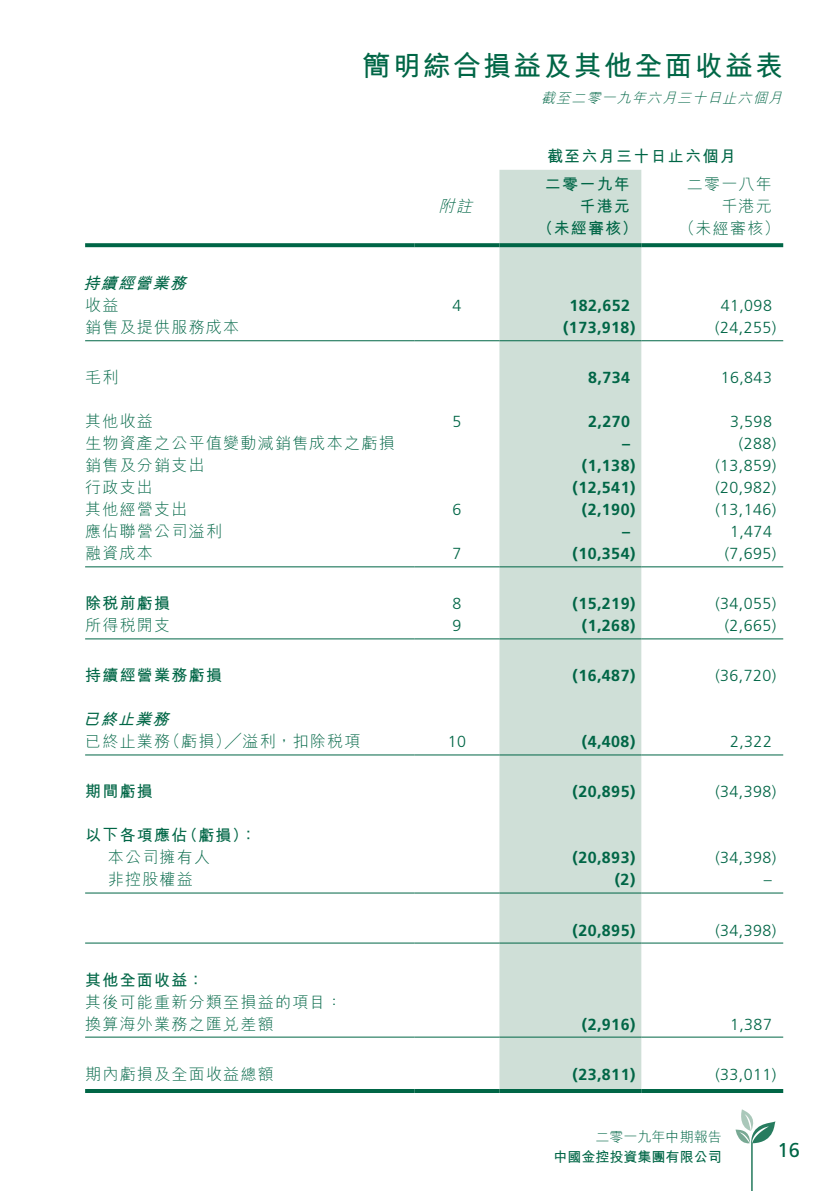
<style>
.page{position:relative;width:840px;height:1191px;background:#fff}
.page>*{position:absolute;margin:0;border:0;box-sizing:border-box;transform-origin:0 0}
.t1{font:700 28px "M Hei HK";letter-spacing:.08em;color:#006646}
.t2{font:20px "Frutiger LT Std";color:#006646}
.t3{font:300 16px "M Hei HK";letter-spacing:.08em;color:#006646}
.t4{font:300 16px "Frutiger LT Std";letter-spacing:.03em;color:#006646}
.t5{font:700 16px "Frutiger LT Std";letter-spacing:.03em;color:#006646}
.t6{font:700 16px "M Hei HK";letter-spacing:.08em;color:#006646}
.t7{font:italic 700 16px "M Hei HK";color:#006646}
.t8{font:italic 300 16px "M Hei HK";color:#006646}
.t9{font:italic 300 14px "M Hei HK";color:#006646}
.t10{font:700 14px "M Hei HK";color:#006646}
.t11{font:300 14px "M Hei HK";color:#006646}
</style>
<div class="page">
<svg style="left:735px;top:1109px;width:40px;height:82px"></svg>
<div style="left:499px;top:170px;width:142px;height:919px;background:#cfdfd7"></div>
<svg style="left:85px;top:243px;width:329px;height:4px"></svg>
<svg style="left:414px;top:243px;width:85px;height:4px"></svg>
<svg style="left:499px;top:243px;width:142px;height:4px"></svg>
<svg style="left:641px;top:243px;width:141px;height:4px"></svg>
<hr style="left:85px;top:340px;width:329px;height:1px;background:#006646">
<hr style="left:414px;top:340px;width:85px;height:1px;background:#006646">
<hr style="left:499px;top:340px;width:142px;height:1px;background:#006646">
<hr style="left:641px;top:340px;width:141px;height:1px;background:#006646">
<hr style="left:85px;top:566px;width:329px;height:1px;background:#006646">
<hr style="left:414px;top:566px;width:85px;height:1px;background:#006646">
<hr style="left:499px;top:566px;width:142px;height:1px;background:#006646">
<hr style="left:641px;top:566px;width:141px;height:1px;background:#006646">
<hr style="left:85px;top:638px;width:329px;height:1px;background:#006646">
<hr style="left:414px;top:638px;width:85px;height:1px;background:#006646">
<hr style="left:499px;top:638px;width:142px;height:1px;background:#006646">
<hr style="left:641px;top:638px;width:141px;height:1px;background:#006646">
<hr style="left:85px;top:754px;width:329px;height:1px;background:#006646">
<hr style="left:414px;top:754px;width:85px;height:1px;background:#006646">
<hr style="left:499px;top:754px;width:142px;height:1px;background:#006646">
<hr style="left:641px;top:754px;width:141px;height:1px;background:#006646">
<hr style="left:85px;top:892px;width:329px;height:1px;background:#006646">
<hr style="left:414px;top:892px;width:85px;height:1px;background:#006646">
<hr style="left:499px;top:892px;width:142px;height:1px;background:#006646">
<hr style="left:641px;top:892px;width:141px;height:1px;background:#006646">
<hr style="left:85px;top:942px;width:329px;height:1px;background:#006646">
<hr style="left:414px;top:942px;width:85px;height:1px;background:#006646">
<hr style="left:499px;top:942px;width:142px;height:1px;background:#006646">
<hr style="left:641px;top:942px;width:141px;height:1px;background:#006646">
<hr style="left:85px;top:1036px;width:329px;height:1px;background:#006646">
<hr style="left:414px;top:1036px;width:85px;height:1px;background:#006646">
<hr style="left:499px;top:1036px;width:142px;height:1px;background:#006646">
<hr style="left:641px;top:1036px;width:141px;height:1px;background:#006646">
<hr style="left:85px;top:1089px;width:329px;height:4px;background:#006646">
<hr style="left:414px;top:1089px;width:85px;height:4px;background:#006646">
<hr style="left:499px;top:1089px;width:142px;height:4px;background:#006646">
<hr style="left:641px;top:1089px;width:141px;height:4px;background:#006646">
<h1 class="t1" style="left:362px;top:45px;width:422px">簡明綜合損益及其他全面收益表</h1>
<p class="t9" style="left:541px;top:91px;width:246px">截至二零一九年六月三十日止六個月</p>
<p class="t6" style="left:546px;top:144px;width:190px">截至六月三十日止六個月</p>
<p class="t3" style="left:686px;top:176px;width:86px">二零一八年</p>
<p class="t6" style="left:544px;top:172px;width:86px">二零一九年</p>
<p class="t8" style="left:438px;top:198px;width:39px">附註</p>
<p class="t6" style="left:579px;top:194px;width:52px">千港元</p>
<p class="t3" style="left:721px;top:198px;width:52px">千港元</p>
<p class="t6" style="left:537px;top:216px;width:102px">（未經審核）</p>
<p class="t3" style="left:678px;top:220px;width:102px">（未經審核(</p>
<p class="t7" style="left:83px;top:272px;width:109px">持續經營業務</p>
<p class="t3" style="left:85px;top:297px;width:35px">收益</p>
<p class="t4" style="left:452px;top:297px;width:10px">4</p>
<p class="t5" style="left:569px;top:296px;width:62px">182,652</p>
<p class="t4" style="left:720px;top:297px;width:53px">41,098</p>
<p class="t3" style="left:85px;top:319px;width:155px">銷售及提供服務成本</p>
<p class="t5" style="left:563px;top:318px;width:74px">)173,918(</p>
<p class="t4" style="left:715px;top:319px;width:62px">)24,255(</p>
<p class="t3" style="left:85px;top:369px;width:35px">毛利</p>
<p class="t5" style="left:587px;top:368px;width:43px">8,734</p>
<p class="t4" style="left:720px;top:369px;width:53px">16,843</p>
<p class="t3" style="left:85px;top:413px;width:69px">其他收益</p>
<p class="t4" style="left:452px;top:413px;width:10px">5</p>
<p class="t5" style="left:587px;top:412px;width:43px">2,270</p>
<p class="t4" style="left:729px;top:413px;width:43px">3,598</p>
<p class="t3" style="left:85px;top:435px;width:311px">生物資產之公平值變動減銷售成本之虧損</p>
<p class="t5" style="left:621px;top:434px;width:9px">–</p>
<p class="t4" style="left:738px;top:435px;width:39px">)288(</p>
<p class="t3" style="left:85px;top:457px;width:121px">銷售及分銷支出</p>
<p class="t5" style="left:581px;top:456px;width:55px">)1,138(</p>
<p class="t4" style="left:715px;top:457px;width:62px">)13,859(</p>
<p class="t3" style="left:85px;top:479px;width:69px">行政支出</p>
<p class="t5" style="left:572px;top:478px;width:64px">)12,541(</p>
<p class="t4" style="left:715px;top:479px;width:62px">)20,982(</p>
<p class="t3" style="left:85px;top:501px;width:104px">其他經營支出</p>
<p class="t4" style="left:452px;top:501px;width:10px">6</p>
<p class="t5" style="left:581px;top:500px;width:55px">)2,190(</p>
<p class="t4" style="left:715px;top:501px;width:62px">)13,146(</p>
<p class="t3" style="left:85px;top:523px;width:138px">應佔聯營公司溢利</p>
<p class="t5" style="left:621px;top:522px;width:9px">–</p>
<p class="t4" style="left:729px;top:523px;width:43px">1,474</p>
<p class="t3" style="left:85px;top:545px;width:69px">融資成本</p>
<p class="t4" style="left:452px;top:545px;width:10px">7</p>
<p class="t5" style="left:572px;top:544px;width:64px">)10,354(</p>
<p class="t4" style="left:724px;top:545px;width:53px">)7,695(</p>
<p class="t6" style="left:85px;top:592px;width:86px">除稅前虧損</p>
<p class="t4" style="left:452px;top:595px;width:10px">8</p>
<p class="t5" style="left:572px;top:594px;width:64px">)15,219(</p>
<p class="t4" style="left:715px;top:595px;width:62px">)34,055(</p>
<p class="t3" style="left:85px;top:617px;width:86px">所得稅開支</p>
<p class="t4" style="left:452px;top:617px;width:10px">9</p>
<p class="t5" style="left:581px;top:616px;width:55px">)1,268(</p>
<p class="t4" style="left:724px;top:617px;width:53px">)2,665(</p>
<p class="t6" style="left:85px;top:664px;width:138px">持續經營業務虧損</p>
<p class="t7" style="left:83px;top:708px;width:92px">已終止業務</p>
<p class="t5" style="left:572px;top:666px;width:64px">)16,487(</p>
<p class="t4" style="left:715px;top:667px;width:62px">)36,720(</p>
<p class="t3" style="left:164px;top:733px;width:197px">（虧損）╱溢利，扣除稅項</p>
<p class="t3" style="left:85px;top:733px;width:86px">已終止業務</p>
<p class="t4" style="left:447px;top:733px;width:20px">10</p>
<p class="t5" style="left:581px;top:732px;width:55px">)4,408(</p>
<p class="t4" style="left:729px;top:733px;width:43px">2,322</p>
<p class="t6" style="left:85px;top:780px;width:69px">期間虧損</p>
<p class="t5" style="left:572px;top:782px;width:64px">)20,895(</p>
<p class="t4" style="left:715px;top:783px;width:62px">)34,398(</p>
<p class="t6" style="left:85px;top:824px;width:104px">以下各項應佔</p>
<p class="t6" style="left:182px;top:824px;width:76px">（虧損：(</p>
<p class="t3" style="left:108px;top:849px;width:104px">本公司擁有人</p>
<p class="t5" style="left:572px;top:848px;width:64px">)20,893(</p>
<p class="t4" style="left:715px;top:849px;width:62px">)34,398(</p>
<p class="t3" style="left:108px;top:871px;width:86px">非控股權益</p>
<p class="t5" style="left:614px;top:870px;width:22px">(2)</p>
<p class="t4" style="left:763px;top:871px;width:9px">–</p>
<p class="t5" style="left:572px;top:920px;width:64px">)20,895(</p>
<p class="t4" style="left:715px;top:921px;width:62px">)34,398(</p>
<p class="t6" style="left:85px;top:968px;width:120px">其他全面收益：</p>
<p class="t3" style="left:85px;top:993px;width:258px">其後可能重新分類至損益的項目：</p>
<p class="t3" style="left:85px;top:1015px;width:190px">換算海外業務之匯兌差額</p>
<p class="t5" style="left:581px;top:1014px;width:55px">)2,916(</p>
<p class="t4" style="left:729px;top:1015px;width:43px">1,387</p>
<p class="t3" style="left:85px;top:1065px;width:190px">期內虧損及全面收益總額</p>
<p class="t5" style="left:572px;top:1064px;width:64px">)23,811(</p>
<p class="t4" style="left:715px;top:1065px;width:62px">)33,011(</p>
<p class="t11" style="left:595px;top:1129px;width:127px">二零一九年中期報告</p>
<p class="t10" style="left:553px;top:1146px;width:169px">中國金控投資集團有限公司</p>
<p class="t2" style="left:777px;top:1138px;width:24px">16</p>
</div>
